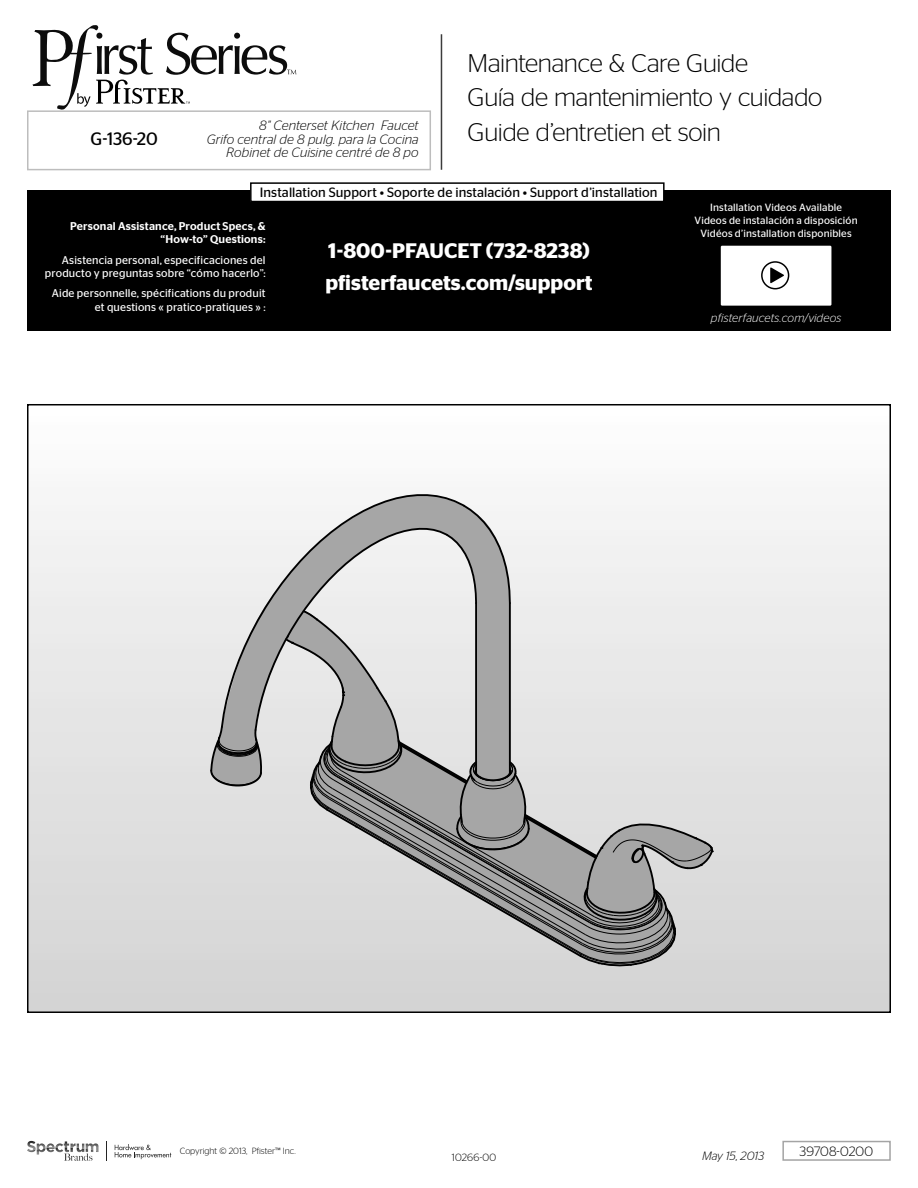
<style>
.page{position:relative;width:918px;height:1188px;background:#fff}
.page>*{position:absolute;margin:0;border:0;box-sizing:border-box;transform-origin:0 0}
.t1{font:300 25.5px/34.5px "Stag Sans";letter-spacing:-.015em;color:#000}
.t2{font:600 21px/31.2px "Stag Sans";color:#fff}
.t3{font:18px "Stag Sans";color:#000}
.t4{font:italic 300 13.5px/13.5px "Stag Sans";letter-spacing:.005em;color:#000;text-align:right}
.t5{font:13.5px "Stag Sans";letter-spacing:.01em;color:#000}
.t6{font:300 13.5px "Stag Sans";letter-spacing:.005em;color:#000}
.t7{font:italic 300 12px "Stag Sans";letter-spacing:.01em;color:#fff}
.t8{font:italic 300 12px "Stag Sans";letter-spacing:-.005em;color:#000}
.t9{font:11.25px/13.5px "Stag Sans";letter-spacing:.015em;color:#fff;text-align:right}
.t10{font:500 11.25px/13.5px "Stag Sans";letter-spacing:.02em;color:#fff;text-align:right}
.t11{font:10.5px/12.6px "Stag Sans";letter-spacing:.015em;color:#fff;text-align:center}
.t12{font:300 10.5px "Stag Sans";letter-spacing:.015em;color:#000}
.t13{font:300 9px "Stag Sans";color:#000}
</style>
<div class="page">
<div style="left:782px;top:1141px;width:109px;height:20px;border:2px solid #a4a4a4"></div>
<div style="left:27px;top:190px;width:864px;height:141px;background:#000"></div>
<div style="left:721px;top:246px;width:110px;height:60px;background:#fff"></div>
<svg style="left:770px;top:267px;width:14px;height:16px"></svg>
<div style="left:761px;top:261px;width:28px;height:28px;border:2px solid #000;border-radius:50%"></div>
<div style="left:251px;top:183px;width:413px;height:19px;background:#fff"></div>
<div style="left:250px;top:182px;width:415px;height:20px;border:2px solid #000"></div>
<hr style="left:441px;top:34px;width:1px;height:136px;background:#3c3c3c">
<div style="left:28px;top:405px;width:862px;height:607px;background:linear-gradient(to bottom,#fcfcfc,#d2d2d2)"></div>
<svg style="left:33px;top:25px;width:263px;height:85px"></svg>
<div style="left:27px;top:110px;width:404px;height:60px;border:2px solid #bdbdbd"></div>
<svg style="left:106px;top:1141px;width:1px;height:20px"></svg>
<svg style="left:115px;top:1144px;width:56px;height:15px"></svg>
<svg style="left:27px;top:1141px;width:72px;height:20px"></svg>
<div style="left:211px;top:480px;width:318px;height:23px;background:#f6f6f6"></div>
<svg style="left:209px;top:503px;width:505px;height:464px"></svg>
<svg style="left:220px;top:493px;width:247px;height:236px"></svg>
<h3 class="t3" style="left:91px;top:129px;width:69px">G-136-20</h3>
<p class="t4" style="left:207px;top:119px;width:213px">8" Centerset Kitchen Faucet<br>Grifo central de 8 pulg. para la Cocina<br>Robinet de Cuisine centré de 8 po</p>
<h1 class="t1" style="left:468px;top:45px;width:356px">Maintenance &amp; Care Guide<br>Guía de mantenimiento y cuidado<br>Guide d’entretien et soin</h1>
<p class="t5" style="left:260px;top:185px;width:399px">Installation Support • Soporte de instalación • Support d’installation</p>
<p class="t10" style="left:70px;top:219px;width:197px">Personal Assistance, Product Specs, &amp; “How-to” Questions:</p>
<p class="t9" style="left:45px;top:253px;width:222px">Asistencia personal, especificaciones del producto y preguntas sobre “cómo hacerlo”:</p>
<p class="t9" style="left:52px;top:287px;width:215px">Aide personnelle, spécifications du produit et questions « pratico-pratiques » :</p>
<h2 class="t2" style="left:325px;top:236px;width:269px">1-800-PFAUCET (732-8238) pfisterfaucets.com/support</h2>
<p class="t11" style="left:695px;top:201px;width:165px">Installation Videos Available<br>Videos de instalación a disposición<br>Vidéos d’installation disponibles</p>
<p class="t7" style="left:711px;top:311px;width:132px">pfisterfaucets.com/videos</p>
<p class="t13" style="left:180px;top:1146px;width:117px">Copyright © 2013, Pfister™ Inc.</p>
<p class="t12" style="left:452px;top:1151px;width:46px">10266-00</p>
<p class="t8" style="left:702px;top:1149px;width:64px">May 15, 2013</p>
<p class="t6" style="left:800px;top:1144px;width:75px">39708-0200</p>
</div>
